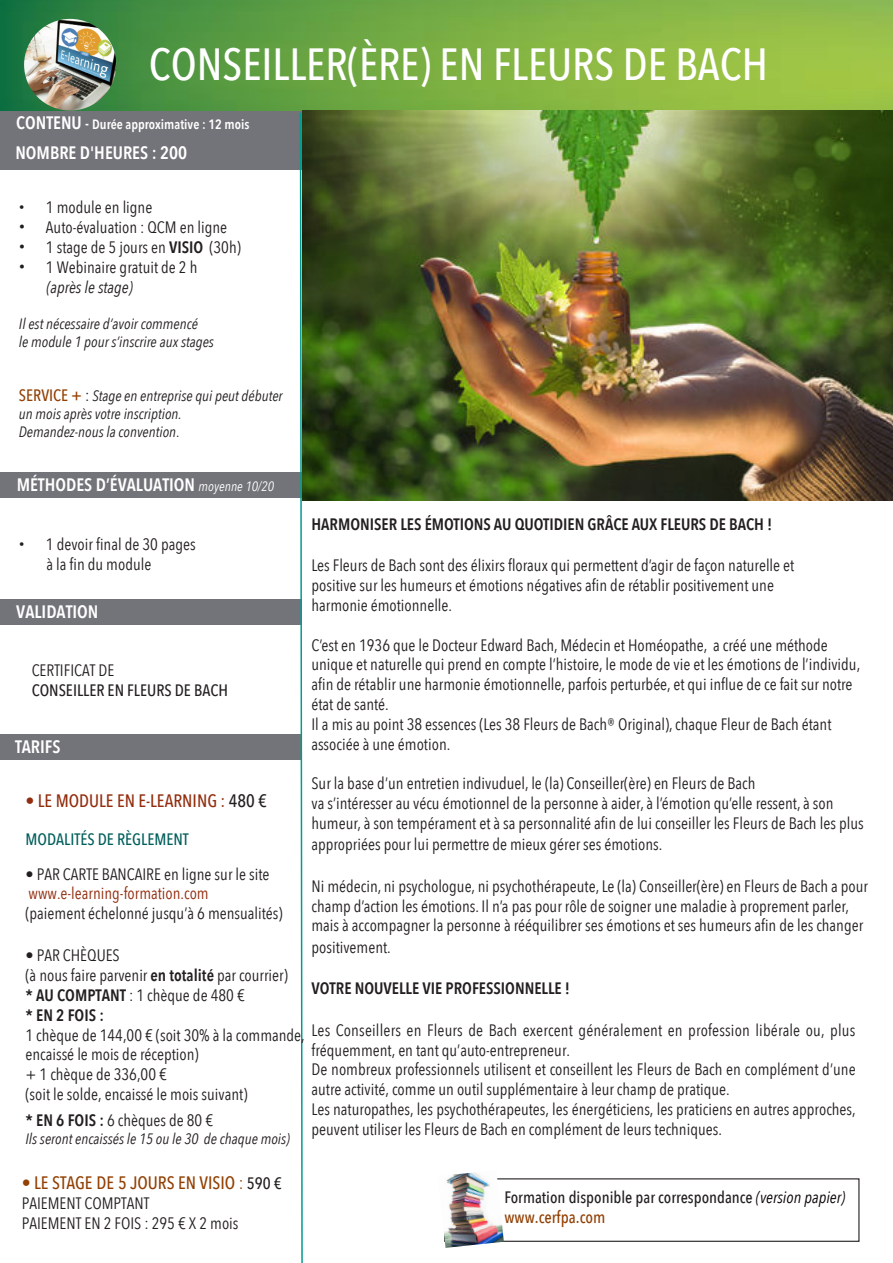
<style>
.page{position:relative;width:893px;height:1263px;background:#fff}
.page>*{position:absolute;margin:0;border:0;box-sizing:border-box;transform-origin:0 0}
.Titre_formation{font:500 45px "Avenir Next Condensed";color:#fff}
.BLOC_page_paire{font:600 18px "Avenir Next Condensed";color:#fff}
.BLOC_page_paire-2{font:500 18px "Avenir Next Condensed";color:#924003}
.BLOC_page_paire-3{font:500 18px "Avenir Next Condensed";color:#922d0e}
.t1{font:500 16.8px "Avenir Next Condensed";color:#924003}
.BLOC_page_paire-4{font:16.5px/19.8px "Avenir Next Condensed";color:#231f20}
.BLOC_page_paire-5{font:600 16.5px "Avenir Next Condensed";color:#231f20}
.BLOC_page_paire-6{font:500 16.5px "Avenir Next Condensed";color:#231f20}
.BLOC_page_paire-7{font:16.5px "Avenir Next Condensed";color:#922d0e}
.BLOC_page_paire-8{font:500 16.5px "Avenir Next Condensed";color:#005e5b}
.t2{font:italic 16.5px "Avenir Next Condensed";color:#231f20}
.BLOC_page_paire-9{font:italic 15px/18px "Avenir Next Condensed";color:#231f20}
.t3{font:600 13.5px "Avenir Next Condensed";color:#fff}
.s1{font-size:18px}
.s2{font-size:16.5px}
.s3{font-family:"Helvetica"}
.s4{font-family:"Helvetica";font-size:18px}
.s5{font-weight:600}
.s6{font-weight:500;font-style:normal;font-size:16.5px;color:#924003}
.s7{font-style:normal;font-size:16.5px}
.s8{font-style:normal}
.s9{font-weight:400;font-style:italic;font-size:13.5px}
.s10{color:#231f20}
.s11{font-weight:400}
.s12{font-size:16.5px;color:#231f20}
.s13{font-weight:400;font-style:italic;color:#080302}
</style>
<div class="page">
<div style="left:0;top:473px;width:302px;height:25px;background:#737479"></div>
<div style="left:0;top:735px;width:301px;height:25px;background:#737479"></div>
<div style="left:0;top:600px;width:302px;height:25px;background:#737479"></div>
<div style="left:0;top:111px;width:307px;height:59px;background:#737479"></div>
<img style="left:0;top:0;width:893px;height:111px">
<img style="left:304px;top:111px;width:589px;height:389px">
<svg style="left:299px;top:111px;width:5px;height:1152px"></svg>
<img style="left:24px;top:19px;width:92px;height:92px;border-radius:46px">
<div style="left:444px;top:1178px;width:415px;height:64px;border:1px solid #231f20"></div>
<img style="left:444px;top:1172px;width:60px;height:76px">
<p class="Titre_formation" style="left:149px;top:37px;width:621px">CONSEILLER(ÈRE) EN FLEURS DE BACH</p>
<p class="t3" style="left:16px;top:112px;width:235px"><span class="s1">CONTENU</span> <span class="s2">-</span> Durée approximative : 12 mois</p>
<p class="BLOC_page_paire" style="left:15px;top:137px;width:173px">NOMBRE D'HEURES : 200</p>
<p class="BLOC_page_paire-4" style="left:19px;top:197px;width:135px"><span class="s3">•</span> 1 module en ligne</p>
<p class="BLOC_page_paire-4" style="left:19px;top:217px;width:210px"><span class="s4">•</span> Auto-évaluation : QCM en ligne</p>
<p class="BLOC_page_paire-4" style="left:19px;top:236px;width:223px"><span class="s4">•</span> 1 stage de 5 jours en <span class="s5">VISIO</span> (30h)</p>
<p class="BLOC_page_paire-4" style="left:19px;top:256px;width:180px"><span class="s4">•</span> 1 Webinaire gratuit de 2 h</p>
<p class="t2" style="left:46px;top:277px;width:88px">(après le stage)</p>
<p class="BLOC_page_paire-9" style="left:19px;top:314px;width:181px">Il est nécessaire d’avoir commencé</p>
<p class="BLOC_page_paire-9" style="left:19px;top:332px;width:197px">le module 1 pour s’inscrire aux stages</p>
<p class="BLOC_page_paire-9" style="left:19px;top:387px;width:265px"><span class="s6">SERVICE +</span> <span class="s7">:</span> Stage en entreprise qui peut débuter un mois après votre inscription.</p>
<p class="BLOC_page_paire-9" style="left:19px;top:423px;width:162px">Demandez-nous la convention<span class="s8">.</span></p>
<p class="BLOC_page_paire" style="left:17px;top:469px;width:259px">MÉTHODES D’ÉVALUATION <span class="s9">moyenne 10/20</span></p>
<p class="BLOC_page_paire-5" style="left:311px;top:510px;width:462px">HARMONISER LES ÉMOTIONS AU QUOTIDIEN GRÂCE AUX FLEURS DE BACH !</p>
<p class="BLOC_page_paire-4" style="left:311px;top:555px;width:484px">Les Fleurs de Bach sont des élixirs floraux qui permettent d’agir de façon naturelle et</p>
<p class="BLOC_page_paire-4" style="left:311px;top:575px;width:464px">positive sur les humeurs et émotions négatives afin de rétablir positivement une</p>
<p class="BLOC_page_paire-4" style="left:311px;top:594px;width:142px">harmonie émotionnelle.</p>
<p class="BLOC_page_paire-4" style="left:311px;top:634px;width:550px">C’est en 1936 que le Docteur Edward Bach, Médecin et Homéopathe, a créé une méthode unique et naturelle qui prend en compte l’histoire, le mode de vie et les émotions de l’individu, afin de rétablir une harmonie émotionnelle, parfois perturbée, et qui influe de ce fait sur notre état de santé.</p>
<p class="BLOC_page_paire-4" style="left:311px;top:713px;width:521px">Il a mis au point 38 essences (Les 38 Fleurs de Bach® Original), chaque Fleur de Bach étant associée à une émotion.</p>
<p class="BLOC_page_paire-4" style="left:311px;top:773px;width:446px">Sur la base d’un entretien indivuduel, le (la) Conseiller(ère) en Fleurs de Bach</p>
<p class="BLOC_page_paire-4" style="left:311px;top:792px;width:554px">va s’intéresser au vécu émotionnel de la personne à aider, à l’émotion qu’elle ressent, à son humeur, à son tempérament et à sa personnalité afin de lui conseiller les Fleurs de Bach les plus</p>
<p class="BLOC_page_paire-4" style="left:311px;top:834px;width:352px">appropriées pour lui permettre de mieux gérer ses émotions.</p>
<p class="BLOC_page_paire-4" style="left:311px;top:875px;width:558px">Ni médecin, ni psychologue, ni psychothérapeute, Le (la) Conseiller(ère) en Fleurs de Bach a pour champ d’action les émotions. Il n’a pas pour rôle de soigner une maladie à proprement parler, mais à accompagner la personne à rééquilibrer ses émotions et ses humeurs afin de les changer</p>
<p class="BLOC_page_paire-4" style="left:311px;top:936px;width:81px">positivement.</p>
<p class="BLOC_page_paire-5" style="left:311px;top:974px;width:260px">VOTRE NOUVELLE VIE PROFESSIONNELLE !</p>
<p class="BLOC_page_paire-4" style="left:311px;top:1019px;width:545px">Les Conseillers en Fleurs de Bach exercent généralement en profession libérale ou, plus fréquemment, en tant qu’auto-entrepreneur.</p>
<p class="BLOC_page_paire-4" style="left:311px;top:1059px;width:546px">De nombreux professionnels utilisent et conseillent les Fleurs de Bach en complément d’une autre activité, comme un outil supplémentaire à leur champ de pratique.</p>
<p class="BLOC_page_paire-4" style="left:311px;top:1098px;width:546px">Les naturopathes, les psychothérapeutes, les énergéticiens, les praticiens en autres approches, peuvent utiliser les Fleurs de Bach en complément de leurs techniques.</p>
<p class="BLOC_page_paire-4" style="left:19px;top:534px;width:178px"><span class="s3">•</span> 1 devoir final de 30 pages</p>
<p class="BLOC_page_paire-4" style="left:46px;top:554px;width:106px">à la fin du module</p>
<p class="BLOC_page_paire" style="left:16px;top:596px;width:84px">VALIDATION</p>
<p class="BLOC_page_paire-4" style="left:32px;top:660px;width:84px">CERTIFICAT DE</p>
<p class="BLOC_page_paire-6" style="left:32px;top:680px;width:198px">CONSEILLER EN FLEURS DE BACH</p>
<p class="BLOC_page_paire" style="left:15px;top:731px;width:47px">TARIFS</p>
<p class="BLOC_page_paire-3" style="left:26px;top:790px;width:243px">• LE MODULE EN E-LEARNING : <span class="s10">480 €</span></p>
<p class="BLOC_page_paire-8" style="left:26px;top:829px;width:165px">MODALITÉS DE RÈGLEMENT</p>
<p class="BLOC_page_paire-4" style="left:26px;top:863px;width:246px">• PAR CARTE BANCAIRE en ligne sur le site</p>
<p class="BLOC_page_paire-7" style="left:29px;top:879px;width:182px">www.e-learning-formation.com</p>
<p class="BLOC_page_paire-4" style="left:26px;top:903px;width:259px">(paiement échelonné jusqu’à 6 mensualités)</p>
<p class="BLOC_page_paire-4" style="left:26px;top:945px;width:96px">• PAR CHÈQUES</p>
<p class="BLOC_page_paire-4" style="left:26px;top:965px;width:264px">(à nous faire parvenir <span class="s5">en totalité</span> par courrier)</p>
<p class="BLOC_page_paire-4" style="left:26px;top:985px;width:221px"><span class="s5">* AU COMPTANT</span> : 1 chèque de 480 €</p>
<p class="BLOC_page_paire-5" style="left:26px;top:1001px;width:80px">* EN 2 FOIS :</p>
<p class="BLOC_page_paire-4" style="left:26px;top:1024px;width:281px">1 chèque de 144,00 € (soit 30% à la commande, encaissé le mois de réception)</p>
<p class="BLOC_page_paire-4" style="left:26px;top:1064px;width:143px">+ 1 chèque de 336,00 €</p>
<p class="BLOC_page_paire-4" style="left:26px;top:1084px;width:223px">(soit le solde, encaissé le mois suivant)</p>
<p class="BLOC_page_paire-4" style="left:26px;top:1109px;width:189px"><span class="s5">* EN 6 FOIS :</span> 6 chèques de 80 €</p>
<p class="BLOC_page_paire-9" style="left:26px;top:1130px;width:266px">Ils seront encaissés le 15 ou le 30 de chaque mois)</p>
<p class="BLOC_page_paire-2" style="left:22px;top:1172px;width:261px">• LE STAGE DE 5 JOURS EN VISIO <span class="s11">:</span> <span class="s12">590 €</span></p>
<p class="BLOC_page_paire-4" style="left:22px;top:1193px;width:129px">PAIEMENT COMPTANT</p>
<p class="BLOC_page_paire-4" style="left:22px;top:1212px;width:218px">PAIEMENT EN 2 FOIS : 295 € X 2 mois</p>
<p class="BLOC_page_paire-6" style="left:504px;top:1187px;width:342px">Formation disponible par correspondance <span class="s13">(version papier)</span></p>
<p class="t1" style="left:504px;top:1207px;width:102px">www.cerfpa.com</p>
</div>
